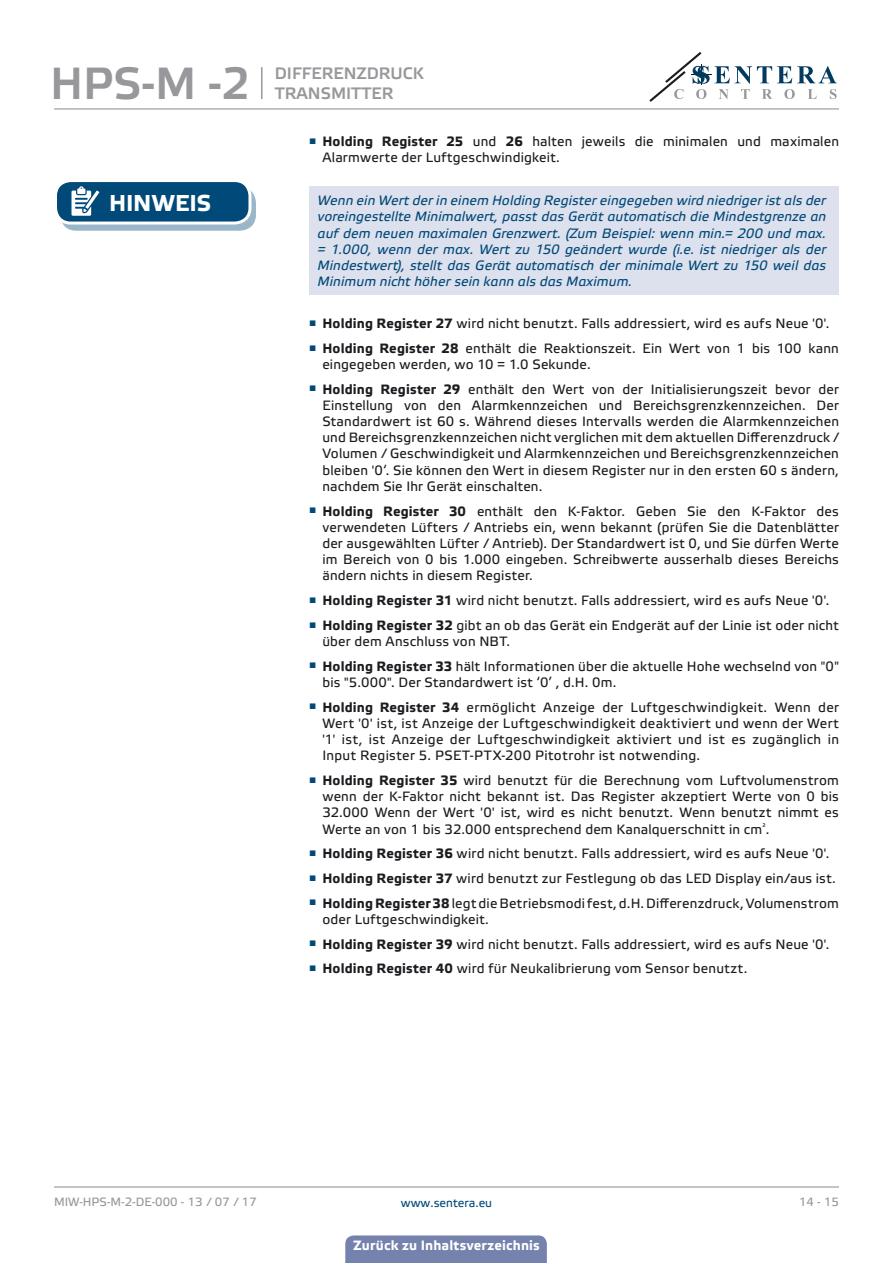
<style>
.page{position:relative;width:893px;height:1263px;background:#fff}
.page>*{position:absolute;margin:0;border:0;box-sizing:border-box;transform-origin:0 0}
.t1{font:45px "Etelka Medium Pro";color:#98989c}
.t2{font:700 22.95px "Etelka Text Pro";color:#fff}
.t3{font:16.5px "Etelka Medium Pro";color:#98989c}
.t4{font:13.5px/16.2px "Etelka Text Pro";letter-spacing:.015em;color:#1b1c20}
.t5{font:italic 13.5px/16.2px "Etelka Text Pro";letter-spacing:.015em;color:#004978;text-align:justify}
.t6{font:700 13.5px "Etelka Text Pro";letter-spacing:.015em;color:#fff}
.t7{font:12px "Etelka Text Pro";color:#98989c}
.t8{font:12px "Etelka Text Pro";color:#004978}
.s1{font-weight:700}
</style>
<div class="page">
<hr style="left:54px;top:108px;width:785px;height:1px;background:#98989c">
<hr style="left:54px;top:1186px;width:785px;height:1px;background:#98989c">
<svg style="left:649px;top:52px;width:188px;height:50px"></svg>
<div style="left:345px;top:1235px;width:202px;height:28px;background:#7482ad"></div>
<div style="left:61px;top:188px;width:194px;height:42px;background:#9ab6c9;border-radius:15px"></div>
<div style="left:60px;top:187px;width:196px;height:44px;border:1px solid #004978;border-radius:15px"></div>
<div style="left:56px;top:181px;width:194px;height:42px;background:#004978;border-radius:15px"></div>
<div style="left:54px;top:179px;width:197px;height:46px;border:3px solid #fff;border-radius:15px"></div>
<svg style="left:71px;top:186px;width:34px;height:38px"></svg>
<div style="left:309px;top:187px;width:530px;height:108px;background:#dde0ed"></div>
<hr style="left:261px;top:67px;width:2px;height:32px;background:#98989c">
<h1 class="t1" style="left:50px;top:59px;width:201px">HPS-M -2</h1>
<p class="t3" style="left:275px;top:64px;width:150px">DIFFERENZDRUCK</p>
<p class="t3" style="left:275px;top:84px;width:120px">TRANSMITTER</p>
<p class="t4" style="left:322px;top:134px;width:518px;text-indent:-13px"><sup>■</sup> <span class="s1">Holding Register 25</span> und <span class="s1">26</span> halten jeweils die minimalen und maximalen<br>Alarmwerte der Luftgeschwindigkeit.</p>
<h2 class="t2" style="left:109px;top:191px;width:104px">HINWEIS</h2>
<p class="t5" style="left:318px;top:193px;width:510px">Wenn ein Wert der in einem Holding Register eingegeben wird niedriger ist als der voreingestellte Minimalwert, passt das Gerät automatisch die Mindestgrenze an auf dem neuen maximalen Grenzwert. (Zum Beispiel: wenn min.= 200 und max. = 1.000, wenn der max. Wert zu 150 geändert wurde (i.e. ist niedriger als der Mindestwert), stellt das Gerät automatisch der minimale Wert zu 150 weil das Minimum nicht höher sein kann als das Maximum.</p>
<p class="t4" style="left:309px;top:316px;width:522px"><sup>■</sup> <span class="s1">Holding Register 27</span> wird nicht benutzt. Falls addressiert, wird es aufs Neue '0'.</p>
<p class="t4" style="left:322px;top:341px;width:518px;text-indent:-13px"><sup>■</sup> <span class="s1">Holding Register 28</span> enthält die Reaktionszeit. Ein Wert von 1 bis 100 kann eingegeben werden, wo 10 = 1.0 Sekunde.</p>
<p class="t4" style="left:322px;top:382px;width:518px;text-align:justify;text-indent:-13px"><sup>■</sup> <span class="s1">Holding Register 29</span> enthält den Wert von der Initialisierungszeit bevor der Einstellung von den Alarmkennzeichen und Bereichsgrenzkennzeichen. Der Standardwert ist 60 s. Während dieses Intervalls werden die Alarmkennzeichen und Bereichsgrenzkennzeichen nicht verglichen mit dem aktuellen Differenzdruck / Volumen / Geschwindigkeit und Alarmkennzeichen und Bereichsgrenzkennzeichen bleiben '0‘. Sie können den Wert in diesem Register nur in den ersten 60 s ändern, nachdem Sie Ihr Gerät einschalten.</p>
<p class="t4" style="left:322px;top:504px;width:518px;text-align:justify;text-indent:-13px"><sup>■</sup> <span class="s1">Holding Register 30</span> enthält den K-Faktor. Geben Sie den K-Faktor des verwendeten Lüfters / Antriebs ein, wenn bekannt (prüfen Sie die Datenblätter der ausgewählten Lüfter / Antrieb). Der Standardwert ist 0, und Sie dürfen Werte im Bereich von 0 bis 1.000 eingeben. Schreibwerte ausserhalb dieses Bereichs ändern nichts in diesem Register.</p>
<p class="t4" style="left:309px;top:593px;width:522px"><sup>■</sup> <span class="s1">Holding Register 31</span> wird nicht benutzt. Falls addressiert, wird es aufs Neue '0'.</p>
<p class="t4" style="left:322px;top:618px;width:518px;text-indent:-13px"><sup>■</sup> <span class="s1">Holding Register 32</span> gibt an ob das Gerät ein Endgerät auf der Linie ist oder nicht über dem Anschluss von NBT.</p>
<p class="t4" style="left:322px;top:659px;width:518px;text-indent:-13px"><sup>■</sup> <span class="s1">Holding Register 33</span> hält Informationen über die aktuelle Hohe wechselnd von "0" bis "5.000". Der Standardwert ist ‘0’ , d.H. 0m.</p>
<p class="t4" style="left:322px;top:700px;width:518px;text-align:justify;text-indent:-13px"><sup>■</sup> <span class="s1">Holding Register 34</span> ermöglicht Anzeige der Luftgeschwindigkeit. Wenn der Wert '0' ist, ist Anzeige der Luftgeschwindigkeit deaktiviert und wenn der Wert '1' ist, ist Anzeige der Luftgeschwindigkeit aktiviert und ist es zugänglich in Input Register 5. PSET-PTX-200 Pitotrohr ist notwending.</p>
<p class="t4" style="left:322px;top:773px;width:518px;text-align:justify;text-indent:-13px"><sup>■</sup> <span class="s1">Holding Register 35</span> wird benutzt für die Berechnung vom Luftvolumenstrom wenn der K-Faktor nicht bekannt ist. Das Register akzeptiert Werte von 0 bis 32.000 Wenn der Wert '0' ist, wird es nicht benutzt. Wenn benutzt nimmt es Werte an von 1 bis 32.000 entsprechend dem Kanalquerschnitt in cm<sup>²</sup>.</p>
<p class="t4" style="left:309px;top:846px;width:522px"><sup>■</sup> <span class="s1">Holding Register 36</span> wird nicht benutzt. Falls addressiert, wird es aufs Neue '0'.</p>
<p class="t4" style="left:309px;top:871px;width:528px"><sup>■</sup> <span class="s1">Holding Register 37</span> wird benutzt zur Festlegung ob das LED Display ein/aus ist.</p>
<p class="t4" style="left:322px;top:896px;width:518px;text-indent:-13px"><sup>■</sup> <span class="s1">Holding Register 38</span> legt die Betriebsmodi fest, d.H. Differenzdruck, Volumenstrom oder Luftgeschwindigkeit.</p>
<p class="t4" style="left:309px;top:937px;width:522px"><sup>■</sup> <span class="s1">Holding Register 39</span> wird nicht benutzt. Falls addressiert, wird es aufs Neue '0'.</p>
<p class="t4" style="left:309px;top:961px;width:440px"><sup>■</sup> <span class="s1">Holding Register 40</span> wird für Neukalibrierung vom Sensor benutzt.</p>
<p class="t7" style="left:54px;top:1195px;width:204px">MIW-HPS-M-2-DE-000 - 13 / 07 / 17</p>
<p class="t8" style="left:401px;top:1196px;width:93px">www.sentera.eu</p>
<p class="t7" style="left:799px;top:1195px;width:41px">14 - 15</p>
<p class="t6" style="left:353px;top:1238px;width:188px">Zurück zu Inhaltsverzeichnis</p>
</div>
